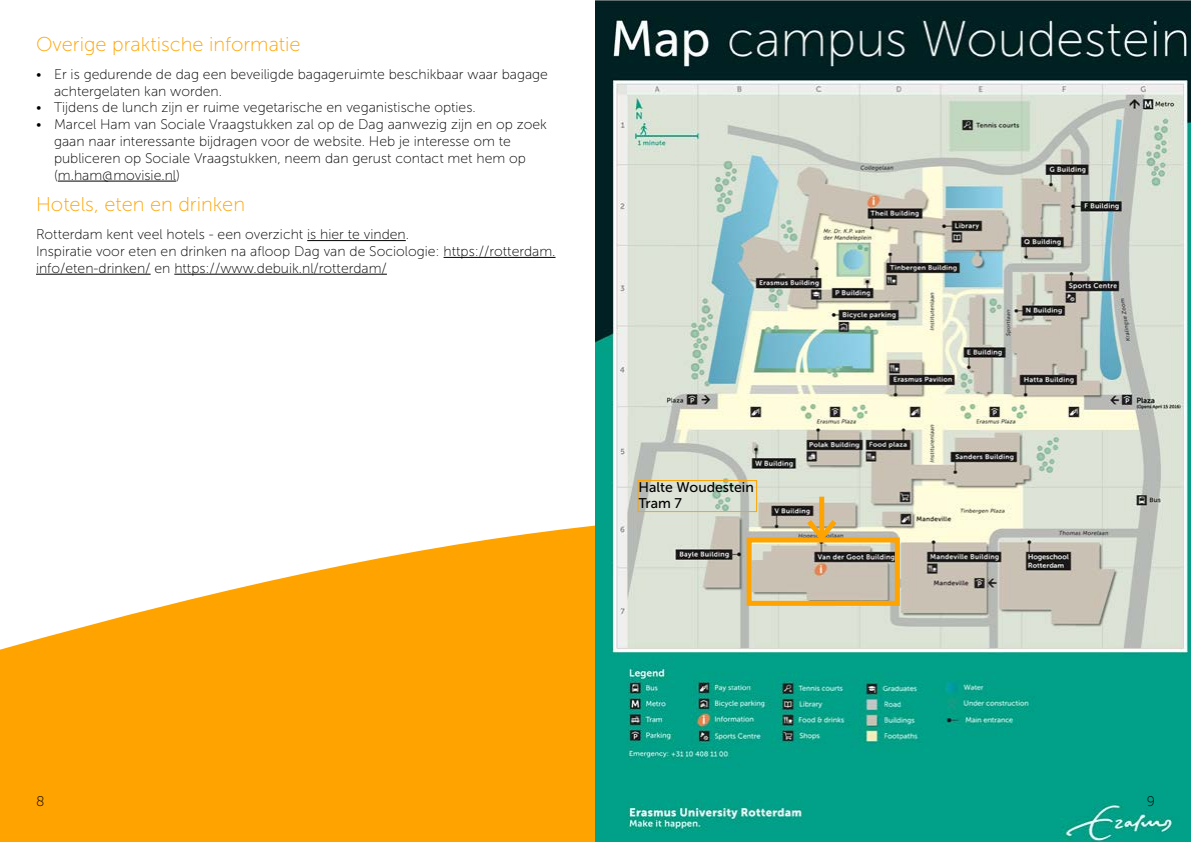
<style>
.page{position:relative;width:1191px;height:842px;background:#fff}
.page>*{position:absolute;margin:0;border:0;box-sizing:border-box;transform-origin:0 0}
.t1{font:20px "Museo Sans 100";color:#ffa300}
.t2{font:14px/16.8px "Museo Sans 100";color:#000}
.t3{font:14px/16.8px "Museo Sans 500";color:#000}
</style>
<div class="page">
<svg style="left:0;top:485px;width:596px;height:357px;fill:#ffa300"></svg>
<img style="left:596px;top:0;width:595px;height:842px">
<hr style="left:58px;top:181px;width:118px;height:1px;background:#000">
<hr style="left:307px;top:240px;width:99px;height:1px;background:#000">
<hr style="left:443px;top:257px;width:112px;height:1px;background:#000">
<hr style="left:36px;top:274px;width:115px;height:1px;background:#000">
<hr style="left:174px;top:274px;width:213px;height:1px;background:#000">
<div style="left:746px;top:537px;width:153px;height:69px;border:5px solid #ffa300"></div>
<div style="left:819px;top:497px;width:5px;height:41px;background:#ffa300"></div>
<svg style="left:802px;top:515px;width:39px;height:30px"></svg>
<div style="left:637px;top:480px;width:120px;height:32px;border:1px solid #ffa300"></div>
<h1 class="t1" style="left:36px;top:34px;width:266px">Overige praktische informatie</h1>
<p class="t2" style="left:54px;top:66px;width:495px;text-indent:-18px">• Er is gedurende de dag een beveiligde bagageruimte beschikbaar waar bagage achtergelaten kan worden.</p>
<p class="t2" style="left:36px;top:99px;width:441px">• Tijdens de lunch zijn er ruime vegetarische en veganistische opties.</p>
<p class="t2" style="left:54px;top:116px;width:494px;text-indent:-18px">• Marcel Ham van Sociale Vraagstukken zal op de Dag aanwezig zijn en op zoek gaan naar interessante bijdragen voor de website. Heb je interesse om te publiceren op Sociale Vraagstukken, neem dan gerust contact met hem op (m.ham@movisie.nl)</p>
<h1 class="t1" style="left:36px;top:194px;width:210px">Hotels, eten en drinken</h1>
<p class="t2" style="left:36px;top:226px;width:521px">Rotterdam kent veel hotels - een overzicht is hier te vinden.<br>Inspiratie voor eten en drinken na afloop Dag van de Sociologie: https://rotterdam. info/eten-drinken/ en https://www.debuik.nl/rotterdam/</p>
<p class="t3" style="left:638px;top:478px;width:117px">Halte Woudestein<br>Tram 7</p>
<p class="t2" style="left:36px;top:793px;width:10px">8</p>
<p class="t2" style="left:1146px;top:793px;width:10px">9</p>
</div>
